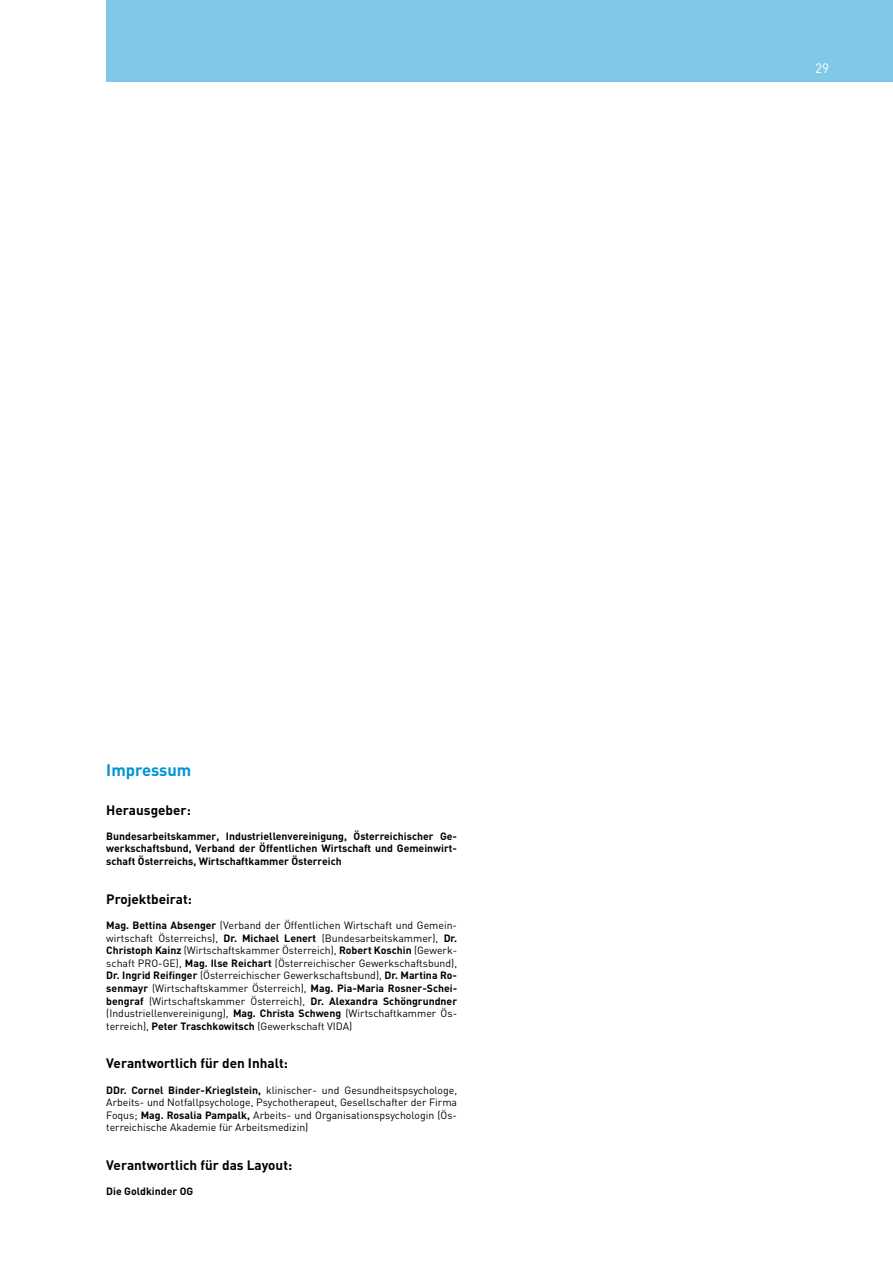
<style>
.page{position:relative;width:893px;height:1263px;background:#fff}
.page>*{position:absolute;margin:0;border:0;box-sizing:border-box;transform-origin:0 0}
.t1{font:700 16.5px "DIN";color:#0093d1}
.t2{font:700 13.5px "DIN";color:#000}
.t3{font:13.5px "DIN";color:#fff}
.t4{font:10.5px/12.6px "DIN";color:#000;text-align:justify}
.t5{font:700 10.5px/12.6px "DIN";color:#000;text-align:justify}
.s1{font-weight:700}
</style>
<div class="page">
<div style="left:106px;top:0;width:787px;height:81px;background:#7fc8e8"></div>
<h1 class="t1" style="left:106px;top:759px;width:87px">Impressum</h1>
<p class="t2" style="left:106px;top:801px;width:86px">Herausgeber:</p>
<p class="t5" style="left:106px;top:829px;width:352px">Bundesarbeitskammer, Industriellenvereinigung, Österreichischer Ge&shy;werkschaftsbund, Verband der Öffentlichen Wirtschaft und Gemeinwirt&shy;schaft Österreichs, Wirtschaftkammer Österreich</p>
<p class="t2" style="left:106px;top:890px;width:87px">Projektbeirat:</p>
<p class="t4" style="left:106px;top:919px;width:352px"><span class="s1">Mag. Bettina Absenger</span> (Verband der Öffentlichen Wirtschaft und Gemein&shy;wirtschaft Österreichs), <span class="s1">Dr. Michael Lenert</span> (Bundesarbeitskammer), <span class="s1">Dr.<br>Christoph Kainz</span> (Wirtschaftskammer Österreich), <span class="s1">Robert Koschin</span> (Gewerk&shy;schaft PRO-GE), <span class="s1">Mag. Ilse Reichart</span> (Österreichischer Gewerkschaftsbund), <span class="s1">Dr. Ingrid Reifinger</span> (Österreichischer Gewerkschaftsbund), <span class="s1">Dr. Martina Ro&shy;senmayr</span> (Wirtschaftskammer Österreich), <span class="s1">Mag. Pia-Maria Rosner-Schei&shy;bengraf</span> (Wirtschaftskammer Österreich), <span class="s1">Dr. Alexandra Schöngrundner </span>(Industriellenvereinigung), <span class="s1">Mag. Christa Schweng</span> (Wirtschaftkammer Ös&shy;terreich), <span class="s1">Peter Traschkowitsch</span> (Gewerkschaft VIDA)</p>
<p class="t2" style="left:106px;top:1055px;width:183px">Verantwortlich für den Inhalt:</p>
<p class="t4" style="left:106px;top:1083px;width:352px"><span class="s1">DDr. Cornel Binder-Krieglstein,</span> klinischer- und Gesundheitspsychologe, Arbeits- und Notfallpsychologe, Psychotherapeut, Gesellschafter der Firma Foqus; <span class="s1">Mag. Rosalia Pampalk,</span> Arbeits- und Organisationspsychologin (Ös&shy;terreichische Akademie für Arbeitsmedizin)</p>
<p class="t2" style="left:106px;top:1156px;width:187px">Verantwortlich für das Layout:</p>
<p class="t5" style="left:106px;top:1185px;width:89px">Die Goldkinder OG</p>
<p class="t3" style="left:815px;top:60px;width:16px">29</p>
</div>
